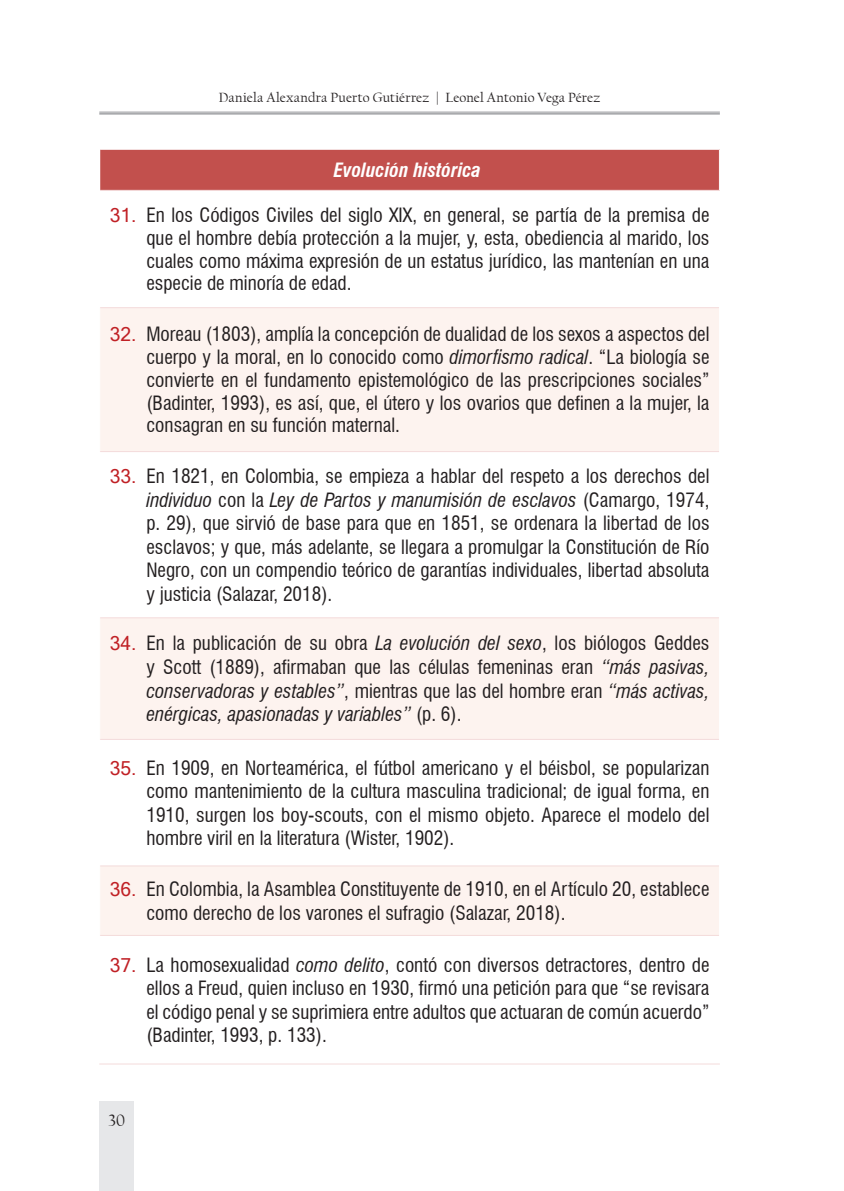
<style>
.page{position:relative;width:844px;height:1191px;background:#fff}
.page>*{position:absolute;margin:0;border:0;box-sizing:border-box;transform-origin:0 0}
.t1{font:condensed 19.25px/23.6px "Swiss 721 BT";color:#231f20;text-align:justify}
.t2{font:italic 700 condensed 19.25px "Swiss 721 BT";color:#fff}
.t3{font:17.5px "Californian FB";color:#231f20}
.t4{font:14px "Californian FB";letter-spacing:.015em;color:#231f20}
.s1{font-family:"Microsoft Sans Serif";font-stretch:normal;color:#c02025}
.s2{font-style:italic}
</style>
<div class="page">
<hr style="left:99px;top:112px;width:620px;height:1px;background:#939598">
<hr style="left:99px;top:113px;width:620px;height:1px;background:#939598">
<div style="left:99px;top:1101px;width:35px;height:90px;background:#e6e7e9"></div>
<div style="left:100px;top:149px;width:619px;height:41px;background:#c2504d"></div>
<svg style="left:100px;top:308px;width:618px;height:627px;fill:#fdf3ef"></svg>
<hr style="left:718px;top:150px;width:1px;height:40px;background:#fff">
<hr style="left:99px;top:149px;width:620px;height:1px;background:#fff">
<hr style="left:100px;top:190px;width:618px;height:1px;background:#f4dbdb">
<hr style="left:100px;top:307px;width:618px;height:1px;background:#f4dbdb">
<hr style="left:100px;top:451px;width:618px;height:1px;background:#f4dbdb">
<hr style="left:100px;top:617px;width:618px;height:1px;background:#f4dbdb">
<hr style="left:100px;top:739px;width:618px;height:1px;background:#f4dbdb">
<hr style="left:100px;top:865px;width:618px;height:1px;background:#f4dbdb">
<hr style="left:100px;top:935px;width:618px;height:1px;background:#f4dbdb">
<hr style="left:99px;top:1063px;width:620px;height:1px;background:#f4dbdb">
<p class="t4" style="left:219px;top:90px;width:383px">Daniela Alexandra Puerto Gutiérrez | Leonel Antonio Vega Pérez</p>
<p class="t2" style="left:334px;top:159px;width:149px">Evolución histórica</p>
<p class="t1" style="left:146px;top:204px;width:564px;line-height:22.8px;text-indent:-37px"><span class="s1">31.</span> En los Códigos Civiles del siglo XIX, en general, se partía de la premisa de que el hombre debía protección a la mujer, y, esta, obediencia al marido, los cuales como máxima expresión de un estatus jurídico, las mantenían en una especie de minoría de edad.</p>
<p class="t1" style="left:146px;top:323px;width:564px;line-height:22.8px;text-indent:-37px"><span class="s1">32.</span> Moreau (1803), amplía la concepción de dualidad de los sexos a aspectos del cuerpo y la moral, en lo conocido como <span class="s2">dimorfismo radical</span>. “La biología se convierte en el fundamento epistemológico de las prescripciones sociales” (Badinter, 1993), es así, que, el útero y los ovarios que definen a la mujer, la consagran en su función maternal.</p>
<p class="t1" style="left:146px;top:464px;width:564px;text-indent:-37px"><span class="s1">33.</span> En 1821, en Colombia, se empieza a hablar del respeto a los derechos del <span class="s2">individuo</span> con la <span class="s2">Ley de Partos y manumisión de esclavos</span> (Camargo, 1974, p. 29), que sirvió de base para que en 1851, se ordenara la libertad de los esclavos; y que, más adelante, se llegara a promulgar la Constitución de Río Negro, con un compendio teórico de garantías individuales, libertad absoluta y justicia (Salazar, 2018).</p>
<p class="t1" style="left:146px;top:631px;width:564px;text-indent:-37px"><span class="s1">34.</span> En la publicación de su obra <span class="s2">La evolución del sexo</span>, los biólogos Geddes y Scott (1889), afirmaban que las células femeninas eran <span class="s2">“más pasivas, conservadoras y estables”</span>, mientras que las del hombre eran <span class="s2">“más activas, enérgicas, apasionadas y variables”</span> (p. 6).</p>
<p class="t1" style="left:146px;top:755px;width:564px;text-indent:-37px"><span class="s1">35.</span> En 1909, en Norteamérica, el fútbol americano y el béisbol, se popularizan como mantenimiento de la cultura masculina tradicional; de igual forma, en 1910, surgen los boy-scouts, con el mismo objeto. Aparece el modelo del hombre viril en la literatura (Wister, 1902).</p>
<p class="t1" style="left:146px;top:877px;width:564px;text-indent:-37px"><span class="s1">36.</span> En Colombia, la Asamblea Constituyente de 1910, en el Artículo 20, establece como derecho de los varones el sufragio (Salazar, 2018).</p>
<p class="t1" style="left:146px;top:952px;width:564px;text-indent:-37px"><span class="s1">37.</span> La homosexualidad <span class="s2">como delito</span>, contó con diversos detractores, dentro de ellos a Freud, quien incluso en 1930, firmó una petición para que “se revisara el código penal y se suprimiera entre adultos que actuaran de común acuerdo” (Badinter, 1993, p. 133).</p>
<p class="t3" style="left:108px;top:1110px;width:18px">30</p>
</div>
